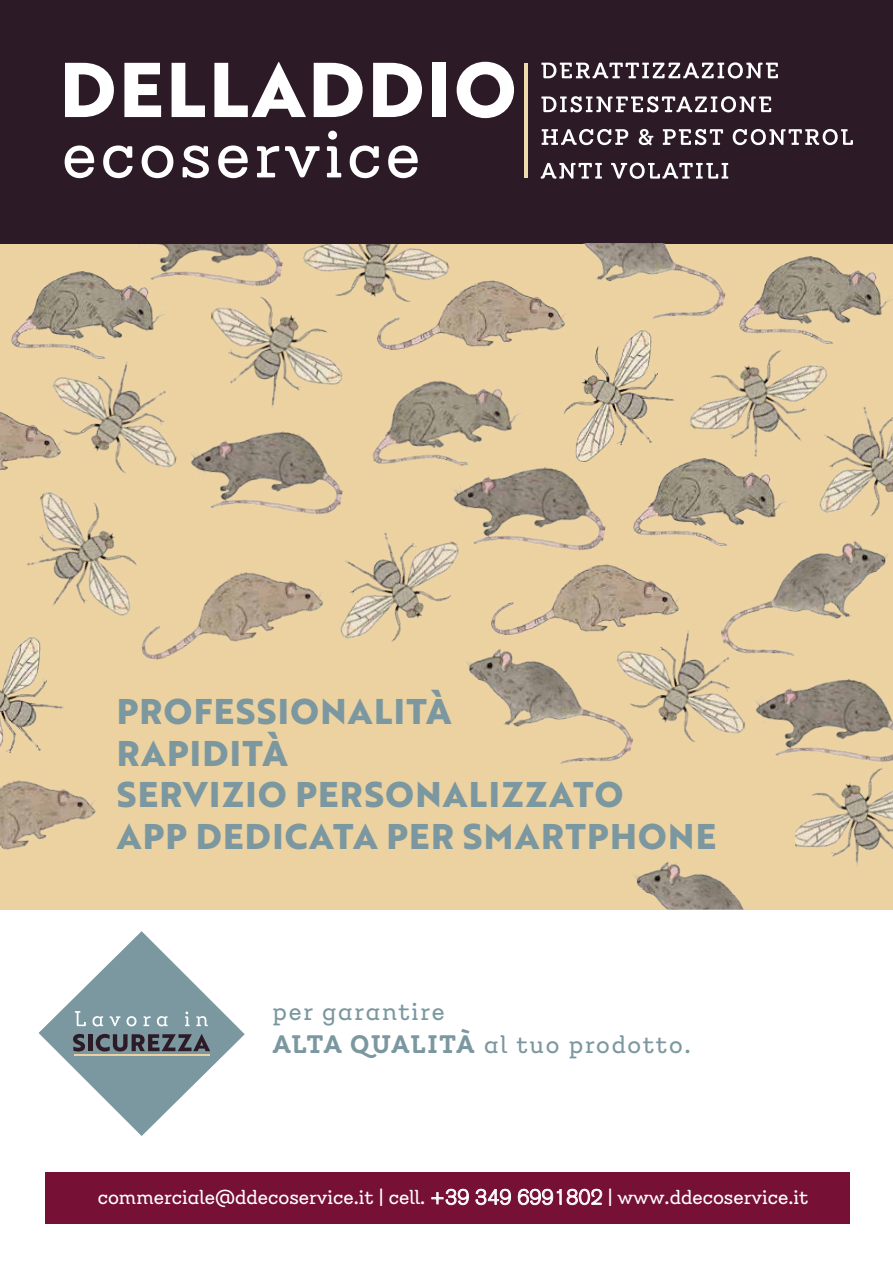
<style>
.page{position:relative;width:893px;height:1263px;background:#fff}
.page>*{position:absolute;margin:0;border:0;box-sizing:border-box;transform-origin:0 0}
.t1{font:700 34.8px/41.7px "Brother 1816 Extra";letter-spacing:.04em;color:#7b97a0}
.t2{font:28.05px/33.8px "Emy Slab Alt";letter-spacing:.065em;color:#7b97a0}
.t3{font:22.5px "Emy Slab Alt";color:#fff}
.s1{font-weight:700}
.s2{font-family:"Akzidenz Grotesk BQ";font-weight:300;font-size:21px}
</style>
<div class="page">
<div style="left:45px;top:1173px;width:804px;height:51px;background:#771035"></div>
<div style="left:0;top:243px;width:893px;height:667px;background:#edd2a1"></div>
<img style="left:563px;top:329px;width:111px;height:123px">
<svg style="left:39px;top:931px;width:206px;height:205px"></svg>
<img style="left:191px;top:431px;width:152px;height:83px">
<img style="left:469px;top:648px;width:163px;height:116px">
<img style="left:377px;top:280px;width:189px;height:70px">
<img style="left:12px;top:272px;width:153px;height:80px">
<img style="left:211px;top:300px;width:132px;height:107px">
<img style="left:27px;top:492px;width:105px;height:145px">
<img style="left:315px;top:504px;width:157px;height:167px">
<img style="left:52px;top:352px;width:125px;height:121px">
<img style="left:372px;top:380px;width:149px;height:84px">
<img style="left:132px;top:559px;width:198px;height:103px">
<img style="left:442px;top:452px;width:164px;height:114px">
<img style="left:300px;top:243px;width:151px;height:64px">
<img style="left:125px;top:243px;width:161px;height:57px">
<img style="left:0;top:637px;width:64px;height:116px">
<img style="left:0;top:408px;width:63px;height:65px">
<div style="left:0;top:0;width:893px;height:243px;background:#2c1b26"></div>
<svg style="left:65px;top:63px;width:49px;height:54px"></svg>
<svg style="left:124px;top:63px;width:37px;height:54px"></svg>
<svg style="left:172px;top:63px;width:33px;height:54px"></svg>
<svg style="left:214px;top:62px;width:92px;height:55px"></svg>
<svg style="left:314px;top:63px;width:49px;height:54px"></svg>
<svg style="left:373px;top:63px;width:49px;height:54px"></svg>
<div style="left:433px;top:63px;width:13px;height:54px;background:#fff"></div>
<svg style="left:457px;top:62px;width:57px;height:56px"></svg>
<svg style="left:65px;top:145px;width:29px;height:33px"></svg>
<svg style="left:103px;top:145px;width:30px;height:33px"></svg>
<svg style="left:142px;top:145px;width:31px;height:33px"></svg>
<svg style="left:183px;top:145px;width:26px;height:33px"></svg>
<svg style="left:218px;top:145px;width:30px;height:33px"></svg>
<svg style="left:257px;top:146px;width:22px;height:31px"></svg>
<svg style="left:285px;top:146px;width:35px;height:31px"></svg>
<svg style="left:327px;top:131px;width:14px;height:46px"></svg>
<svg style="left:350px;top:145px;width:29px;height:33px"></svg>
<svg style="left:388px;top:145px;width:30px;height:33px"></svg>
<svg style="left:541px;top:62px;width:237px;height:17px"></svg>
<svg style="left:541px;top:96px;width:230px;height:16px"></svg>
<svg style="left:542px;top:129px;width:86px;height:16px"></svg>
<svg style="left:639px;top:129px;width:14px;height:16px"></svg>
<svg style="left:663px;top:129px;width:60px;height:16px"></svg>
<svg style="left:733px;top:129px;width:120px;height:16px"></svg>
<svg style="left:541px;top:163px;width:61px;height:16px"></svg>
<svg style="left:611px;top:163px;width:117px;height:16px"></svg>
<hr style="left:525px;top:63px;width:3px;height:115px;background:#f0dbac">
<img style="left:746px;top:257px;width:147px;height:66px">
<img style="left:611px;top:630px;width:133px;height:115px">
<img style="left:744px;top:679px;width:149px;height:77px">
<img style="left:492px;top:564px;width:189px;height:70px">
<img style="left:707px;top:541px;width:182px;height:130px">
<img style="left:633px;top:467px;width:153px;height:79px">
<img style="left:677px;top:314px;width:171px;height:173px">
<img style="left:569px;top:243px;width:164px;height:86px">
<img style="left:810px;top:399px;width:83px;height:118px">
<img style="left:0;top:780px;width:96px;height:70px">
<img style="left:634px;top:861px;width:110px;height:49px">
<img style="left:795px;top:754px;width:98px;height:112px">
<p class="t1" style="left:117px;top:689px;width:601px">PROFESSIONALITÀ<br>RAPIDITÀ<br>SERVIZIO PERSONALIZZATO<br>APP DEDICATA PER SMARTPHONE</p>
<p class="t2" style="left:273px;top:993px;width:419px">per garantire<br><span class="s1">ALTA QUALITÀ</span> al tuo prodotto.</p>
<p class="t3" style="left:98px;top:1185px;width:712px">commerciale@ddecoservice.it | cell. <span class="s2">+39 349 6991802</span> | www.ddecoservice.it</p>
</div>
